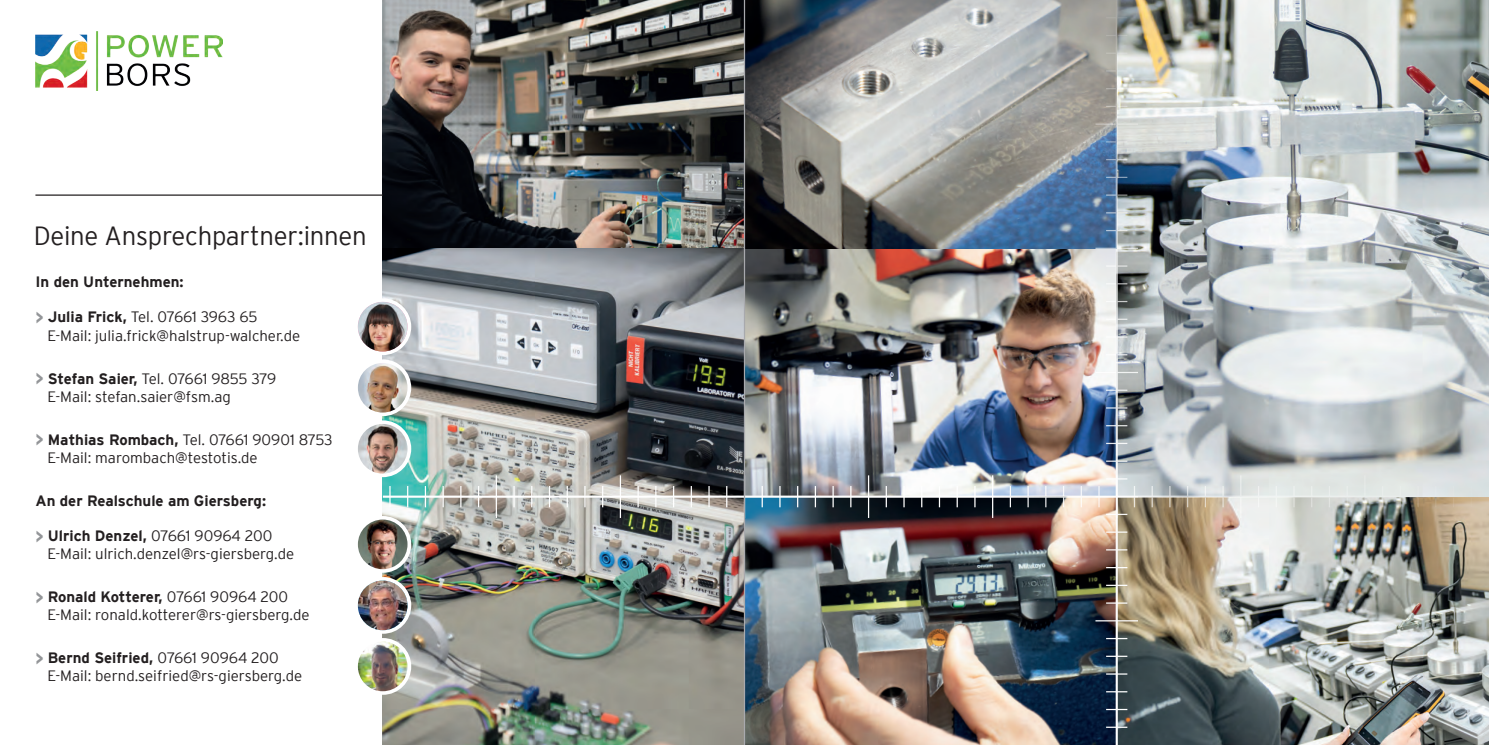
<style>
.page{position:relative;width:1489px;height:745px;background:#fff}
.page>*{position:absolute;margin:0;border:0;box-sizing:border-box;transform-origin:0 0}
.t1{font:300 26.25px "Interstate";letter-spacing:-.01em;color:#231f20}
.t2{font:300 15px/18px "Interstate";color:#231f20}
.t3{font:700 15px "Interstate";color:#231f20}
.s1{font-weight:700;font-size:18.75px;color:#939598}
.s2{font-weight:700}
</style>
<div class="page">
<img style="left:383px;top:0;width:360px;height:248px">
<img style="left:383px;top:248px;width:360px;height:496px">
<img style="left:1117px;top:497px;width:371px;height:247px">
<img style="left:745px;top:248px;width:370px;height:247px">
<svg style="left:1117px;top:0;width:371px;height:495px;background:#bbc0c1"></svg>
<svg style="left:745px;top:0;width:370px;height:248px;background:#888d90"></svg>
<img style="left:745px;top:497px;width:370px;height:247px">
<img style="left:35px;top:32px;width:187px;height:58px">
<div style="left:354px;top:359px;width:57px;height:57px;background:#fff;border-radius:50%"></div>
<img style="left:358px;top:362px;width:49px;height:50px;border-radius:25px">
<svg style="left:354px;top:515px;width:57px;height:57px"></svg>
<img style="left:358px;top:519px;width:49px;height:50px;border-radius:25px">
<svg style="left:354px;top:298px;width:57px;height:57px"></svg>
<img style="left:358px;top:302px;width:49px;height:49px;border-radius:25px">
<svg style="left:354px;top:576px;width:57px;height:57px"></svg>
<img style="left:358px;top:580px;width:49px;height:49px;border-radius:25px">
<div style="left:354px;top:420px;width:57px;height:57px;background:#fff;border-radius:50%"></div>
<img style="left:358px;top:423px;width:49px;height:50px;border-radius:25px">
<svg style="left:354px;top:637px;width:57px;height:57px"></svg>
<img style="left:358px;top:641px;width:49px;height:49px;border-radius:25px">
<hr style="left:35px;top:194px;width:348px;height:2px;background:#231f20">
<svg style="left:1106px;top:17px;width:21px;height:1px"></svg>
<svg style="left:1106px;top:35px;width:21px;height:1px"></svg>
<svg style="left:1106px;top:53px;width:21px;height:1px"></svg>
<svg style="left:1106px;top:70px;width:21px;height:1px"></svg>
<svg style="left:1106px;top:88px;width:21px;height:1px"></svg>
<svg style="left:1106px;top:106px;width:21px;height:1px"></svg>
<hr style="left:1095px;top:123px;width:42px;height:2px;background:#fff">
<svg style="left:1106px;top:141px;width:21px;height:1px"></svg>
<svg style="left:1106px;top:159px;width:21px;height:1px"></svg>
<svg style="left:1106px;top:177px;width:21px;height:1px"></svg>
<hr style="left:1106px;top:194px;width:21px;height:2px;background:#fff">
<svg style="left:1106px;top:212px;width:21px;height:1px"></svg>
<svg style="left:1106px;top:230px;width:21px;height:1px"></svg>
<hr style="left:1095px;top:247px;width:42px;height:2px;background:#fff">
<svg style="left:1106px;top:265px;width:21px;height:1px"></svg>
<svg style="left:1106px;top:283px;width:21px;height:1px"></svg>
<svg style="left:1106px;top:301px;width:21px;height:1px"></svg>
<hr style="left:1106px;top:318px;width:21px;height:2px;background:#fff">
<svg style="left:1106px;top:336px;width:21px;height:1px"></svg>
<svg style="left:1106px;top:354px;width:21px;height:1px"></svg>
<hr style="left:1095px;top:371px;width:42px;height:2px;background:#fff">
<svg style="left:1106px;top:389px;width:21px;height:1px"></svg>
<svg style="left:1106px;top:407px;width:21px;height:1px"></svg>
<svg style="left:1106px;top:425px;width:21px;height:1px"></svg>
<hr style="left:1106px;top:442px;width:21px;height:2px;background:#fff">
<svg style="left:1106px;top:460px;width:21px;height:1px"></svg>
<svg style="left:1106px;top:478px;width:21px;height:1px"></svg>
<svg style="left:1106px;top:513px;width:21px;height:1px"></svg>
<svg style="left:1106px;top:531px;width:21px;height:1px"></svg>
<svg style="left:1106px;top:549px;width:21px;height:1px"></svg>
<hr style="left:1106px;top:566px;width:21px;height:2px;background:#fff">
<svg style="left:1106px;top:584px;width:21px;height:1px"></svg>
<svg style="left:1106px;top:602px;width:21px;height:1px"></svg>
<hr style="left:1095px;top:619px;width:42px;height:2px;background:#fff">
<svg style="left:1106px;top:637px;width:21px;height:1px"></svg>
<svg style="left:1106px;top:655px;width:21px;height:1px"></svg>
<svg style="left:1106px;top:673px;width:21px;height:1px"></svg>
<hr style="left:1106px;top:690px;width:21px;height:2px;background:#fff">
<svg style="left:1106px;top:708px;width:21px;height:1px"></svg>
<svg style="left:1106px;top:726px;width:21px;height:1px"></svg>
<hr style="left:383px;top:495px;width:1105px;height:2px;background:#fff">
<svg style="left:1098px;top:485px;width:1px;height:22px"></svg>
<hr style="left:1116px;top:475px;width:1px;height:42px;background:#fff">
<svg style="left:1133px;top:485px;width:1px;height:22px"></svg>
<svg style="left:1151px;top:485px;width:1px;height:22px"></svg>
<svg style="left:1169px;top:485px;width:1px;height:22px"></svg>
<hr style="left:1186px;top:485px;width:2px;height:22px;background:#fff">
<svg style="left:1204px;top:485px;width:1px;height:22px"></svg>
<svg style="left:1222px;top:485px;width:1px;height:22px"></svg>
<hr style="left:1240px;top:475px;width:1px;height:42px;background:#fff">
<svg style="left:1257px;top:485px;width:1px;height:22px"></svg>
<svg style="left:1275px;top:485px;width:1px;height:22px"></svg>
<svg style="left:1293px;top:485px;width:1px;height:22px"></svg>
<hr style="left:1310px;top:485px;width:2px;height:22px;background:#fff">
<svg style="left:1328px;top:485px;width:1px;height:22px"></svg>
<svg style="left:1346px;top:485px;width:1px;height:22px"></svg>
<hr style="left:1364px;top:475px;width:1px;height:42px;background:#fff">
<hr style="left:1381px;top:485px;width:2px;height:22px;background:#fff">
<svg style="left:1399px;top:485px;width:1px;height:22px"></svg>
<svg style="left:1417px;top:485px;width:1px;height:22px"></svg>
<hr style="left:1434px;top:485px;width:2px;height:22px;background:#fff">
<svg style="left:1452px;top:485px;width:1px;height:22px"></svg>
<svg style="left:1470px;top:485px;width:1px;height:22px"></svg>
<svg style="left:1080px;top:485px;width:1px;height:22px"></svg>
<hr style="left:1062px;top:485px;width:2px;height:22px;background:#fff">
<svg style="left:1045px;top:485px;width:1px;height:22px"></svg>
<svg style="left:1027px;top:485px;width:1px;height:22px"></svg>
<svg style="left:1009px;top:485px;width:1px;height:22px"></svg>
<hr style="left:992px;top:475px;width:1px;height:42px;background:#fff">
<svg style="left:974px;top:485px;width:1px;height:22px"></svg>
<svg style="left:956px;top:485px;width:1px;height:22px"></svg>
<hr style="left:938px;top:485px;width:2px;height:22px;background:#fff">
<svg style="left:921px;top:485px;width:1px;height:22px"></svg>
<svg style="left:903px;top:485px;width:1px;height:22px"></svg>
<svg style="left:885px;top:485px;width:1px;height:22px"></svg>
<hr style="left:867px;top:475px;width:2px;height:42px;background:#fff">
<svg style="left:850px;top:485px;width:1px;height:22px"></svg>
<svg style="left:832px;top:485px;width:1px;height:22px"></svg>
<hr style="left:814px;top:485px;width:2px;height:22px;background:#fff">
<svg style="left:797px;top:485px;width:1px;height:22px"></svg>
<svg style="left:779px;top:485px;width:1px;height:22px"></svg>
<svg style="left:761px;top:485px;width:1px;height:22px"></svg>
<svg style="left:726px;top:485px;width:1px;height:22px"></svg>
<svg style="left:708px;top:485px;width:1px;height:22px"></svg>
<hr style="left:690px;top:485px;width:2px;height:22px;background:#fff">
<svg style="left:673px;top:485px;width:1px;height:22px"></svg>
<svg style="left:655px;top:485px;width:1px;height:22px"></svg>
<svg style="left:637px;top:485px;width:1px;height:22px"></svg>
<hr style="left:619px;top:475px;width:2px;height:42px;background:#fff">
<svg style="left:602px;top:485px;width:1px;height:22px"></svg>
<svg style="left:584px;top:485px;width:1px;height:22px"></svg>
<hr style="left:566px;top:485px;width:2px;height:22px;background:#fff">
<svg style="left:549px;top:485px;width:1px;height:22px"></svg>
<svg style="left:531px;top:485px;width:1px;height:22px"></svg>
<svg style="left:513px;top:485px;width:1px;height:22px"></svg>
<hr style="left:495px;top:475px;width:2px;height:42px;background:#fff">
<svg style="left:478px;top:485px;width:1px;height:22px"></svg>
<svg style="left:460px;top:485px;width:1px;height:22px"></svg>
<hr style="left:442px;top:485px;width:2px;height:22px;background:#fff">
<svg style="left:425px;top:485px;width:1px;height:22px"></svg>
<svg style="left:407px;top:485px;width:1px;height:22px"></svg>
<svg style="left:389px;top:485px;width:1px;height:22px"></svg>
<hr style="left:743px;top:0;width:2px;height:744px;background:#a8a9ad">
<h1 class="t1" style="left:34px;top:221px;width:335px">Deine Ansprechpartner:innen</h1>
<p class="t3" style="left:35px;top:273px;width:150px">In den Unternehmen:</p>
<p class="t2" style="left:47px;top:308px;width:254px;text-indent:-12px"><span class="s1">&gt;</span> <span class="s2">Julia Frick,</span> Tel. 07661 3963 65<br>E-Mail: julia.frick@halstrup-walcher.de</p>
<p class="t2" style="left:47px;top:369px;width:230px;text-indent:-12px"><span class="s1">&gt;</span> <span class="s2">Stefan Saier,</span> Tel. 07661 9855 379<br>E-Mail: stefan.saier@fsm.ag</p>
<p class="t2" style="left:47px;top:430px;width:286px;text-indent:-12px"><span class="s1">&gt;</span> <span class="s2">Mathias Rombach,</span> Tel. 07661 90901 8753<br>E-Mail: marombach@testotis.de</p>
<p class="t3" style="left:35px;top:491px;width:232px">An der Realschule am Giersberg:</p>
<p class="t2" style="left:47px;top:526px;width:248px;text-indent:-12px"><span class="s1">&gt;</span> <span class="s2">Ulrich Denzel,</span> 07661 90964 200<br>E-Mail: ulrich.denzel@rs-giersberg.de</p>
<p class="t2" style="left:47px;top:587px;width:263px;text-indent:-12px"><span class="s1">&gt;</span> <span class="s2">Ronald Kotterer,</span> 07661 90964 200<br>E-Mail: ronald.kotterer@rs-giersberg.de</p>
<p class="t2" style="left:47px;top:648px;width:256px;text-indent:-12px"><span class="s1">&gt;</span> <span class="s2">Bernd Seifried,</span> 07661 90964 200<br>E-Mail: bernd.seifried@rs-giersberg.de</p>
</div>
